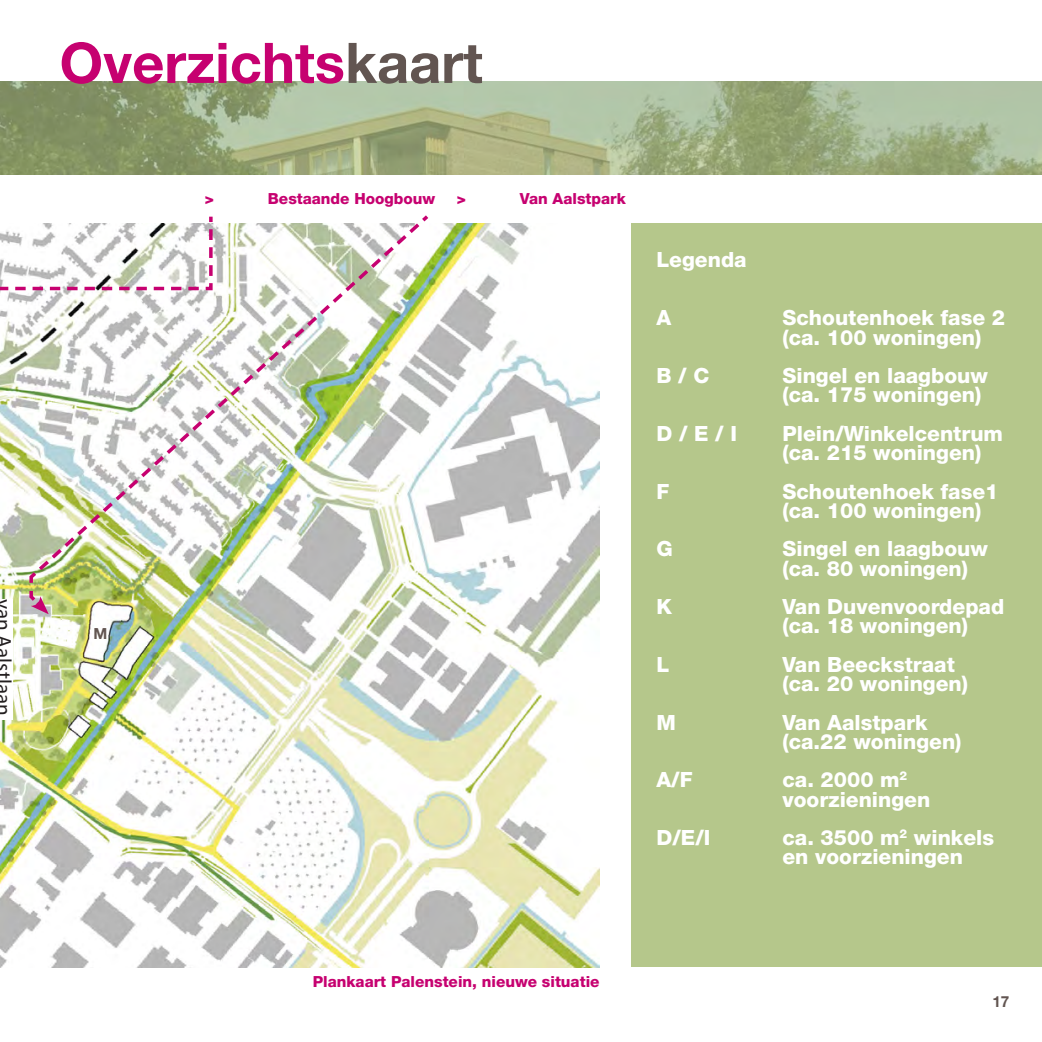
<style>
.page{position:relative;width:1042px;height:1042px;background:#fff}
.page>*{position:absolute;margin:0;border:0;box-sizing:border-box;transform-origin:0 0}
._2_Paginatitel{font:700 56px "Helvetica Neue";color:#c60170}
._1_Tussenkop_mag{font:800 21px/19.2px "Helvetica Neue";color:#fff}
.t1{font:21px "Myriad Pro";color:#231f20}
._1_Tussenkop_mag-2{font:800 15.4px "Helvetica Neue";color:#c60170}
._0_Body_Vet{font:700 15.4px "Helvetica Neue";color:#625551}
.s1{color:#625551}
</style>
<div class="page">
<img style="left:0;top:82px;width:1042px;height:93px">
<img style="left:0;top:223px;width:599px;height:744px">
<div style="left:631px;top:223px;width:411px;height:744px;background:#b5c78b"></div>
<img style="left:0;top:223px;width:214px;height:404px">
<img style="left:28px;top:215px;width:404px;height:396px">
<svg style="left:31px;top:596px;width:18px;height:18px"></svg>
<div style="left:0;top:599px;width:12px;height:120px;background:#fff"></div>
<p class="t1" style="left:16px;top:599px;width:118px;rotate:90deg">van Aalstlaan</p>
<p class="_2_Paginatitel" style="left:60px;top:28px;width:425px">Overzichts<span class="s1">kaart</span></p>
<p class="_0_Body_Vet" style="left:94px;top:623px;width:15px">M</p>
<p class="_1_Tussenkop_mag-2" style="left:205px;top:189px;width:11px">&gt;</p>
<p class="_1_Tussenkop_mag-2" style="left:268px;top:189px;width:169px">Bestaande Hoogbouw</p>
<p class="_1_Tussenkop_mag-2" style="left:457px;top:189px;width:11px">&gt;</p>
<p class="_1_Tussenkop_mag-2" style="left:520px;top:189px;width:107px">Van Aalstpark</p>
<p class="_1_Tussenkop_mag" style="left:656px;top:250px;width:92px">Legenda</p>
<p class="_1_Tussenkop_mag" style="left:656px;top:308px;width:16px">A</p>
<p class="_1_Tussenkop_mag" style="left:782px;top:308px;width:224px">Schoutenhoek fase 2</p>
<p class="_1_Tussenkop_mag" style="left:782px;top:327px;width:200px">(ca. 100 woningen)</p>
<p class="_1_Tussenkop_mag" style="left:656px;top:366px;width:54px">B / C</p>
<p class="_1_Tussenkop_mag" style="left:782px;top:366px;width:207px">Singel en laagbouw</p>
<p class="_1_Tussenkop_mag" style="left:782px;top:385px;width:200px">(ca. 175 woningen)</p>
<p class="_1_Tussenkop_mag" style="left:656px;top:424px;width:82px">D / E / I</p>
<p class="_1_Tussenkop_mag" style="left:782px;top:424px;width:222px">Plein/Winkelcentrum</p>
<p class="_1_Tussenkop_mag" style="left:782px;top:443px;width:200px">(ca. 215 woningen)</p>
<p class="_1_Tussenkop_mag" style="left:656px;top:481px;width:14px">F</p>
<p class="_1_Tussenkop_mag" style="left:782px;top:481px;width:217px">Schoutenhoek fase1</p>
<p class="_1_Tussenkop_mag" style="left:782px;top:501px;width:200px">(ca. 100 woningen)</p>
<p class="_1_Tussenkop_mag" style="left:656px;top:539px;width:18px">G</p>
<p class="_1_Tussenkop_mag" style="left:782px;top:539px;width:207px">Singel en laagbouw</p>
<p class="_1_Tussenkop_mag" style="left:782px;top:558px;width:187px">(ca. 80 woningen)</p>
<p class="_1_Tussenkop_mag" style="left:656px;top:597px;width:17px">K</p>
<p class="_1_Tussenkop_mag" style="left:782px;top:597px;width:223px">Van Duvenvoordepad</p>
<p class="_1_Tussenkop_mag" style="left:782px;top:616px;width:187px">(ca. 18 woningen)</p>
<p class="_1_Tussenkop_mag" style="left:656px;top:655px;width:14px">L</p>
<p class="_1_Tussenkop_mag" style="left:782px;top:655px;width:174px">Van Beeckstraat</p>
<p class="_1_Tussenkop_mag" style="left:782px;top:674px;width:187px">(ca. 20 woningen)</p>
<p class="_1_Tussenkop_mag" style="left:656px;top:712px;width:21px">M</p>
<p class="_1_Tussenkop_mag" style="left:782px;top:712px;width:147px">Van Aalstpark</p>
<p class="_1_Tussenkop_mag" style="left:782px;top:732px;width:180px">(ca.22 woningen)</p>
<p class="_1_Tussenkop_mag" style="left:656px;top:770px;width:38px">A/F</p>
<p class="_1_Tussenkop_mag" style="left:782px;top:770px;width:149px">ca. 2000 m<sup>2 </sup>voorzieningen</p>
<p class="_1_Tussenkop_mag" style="left:656px;top:828px;width:56px">D/E/I</p>
<p class="_1_Tussenkop_mag" style="left:782px;top:828px;width:213px">ca. 3500 m<sup>2</sup> winkels en voorzieningen</p>
<p class="_1_Tussenkop_mag-2" style="left:313px;top:972px;width:288px">Plankaart Palenstein, nieuwe situatie</p>
<p class="_0_Body_Vet" style="left:992px;top:991px;width:19px">17</p>
</div>
